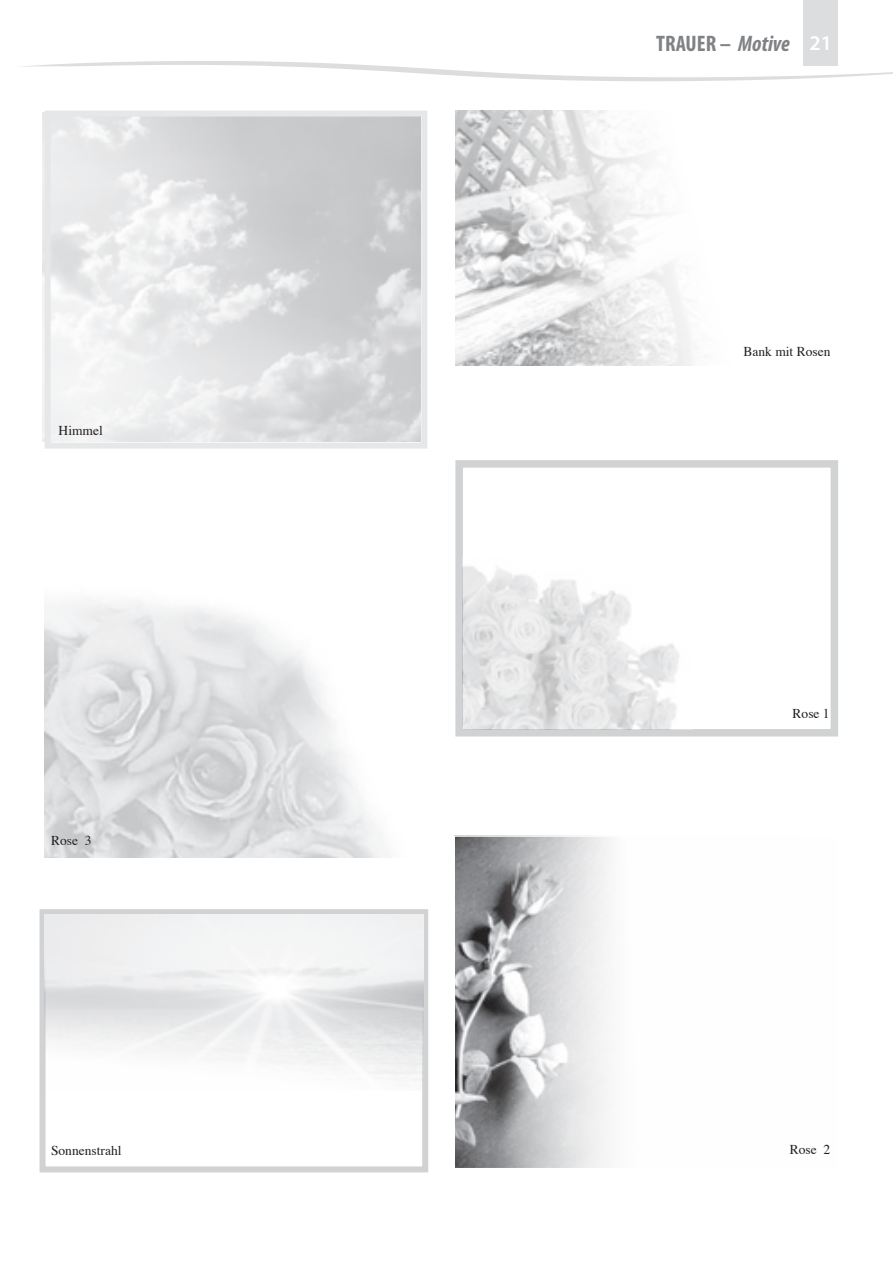
<style>
.page{position:relative;width:893px;height:1263px;background:#fff}
.page>*{position:absolute;margin:0;border:0;box-sizing:border-box;transform-origin:0 0}
.t1{font:700 condensed 22.5px "Myriad Pro";color:#808285}
.t2{font:600 21px "Myriad Pro";color:#fff}
.t3{font:13.5px "Times";color:#231f20}
.s1{font-style:italic}
</style>
<div class="page">
<svg style="left:22px;top:61px;width:871px;height:20px"></svg>
<div style="left:804px;top:0;width:34px;height:65px;background:#dcdddf"></div>
<div style="left:455px;top:460px;width:383px;height:276px;background:#fff;border:8px solid #d1d2d4"></div>
<img style="left:462px;top:556px;width:231px;height:173px">
<img style="left:456px;top:111px;width:240px;height:255px">
<svg style="left:40px;top:909px;width:388px;height:263px"></svg>
<img style="left:456px;top:838px;width:155px;height:328px">
<div style="left:453px;top:835px;width:385px;height:334px;border:2px solid #fff"></div>
<div style="left:45px;top:111px;width:382px;height:338px;border:6px solid #e6e7e9"></div>
<svg style="left:45px;top:602px;width:342px;height:255px"></svg>
<p class="t1" style="left:656px;top:31px;width:135px">TRAUER – <span class="s1">Motive</span></p>
<p class="t2" style="left:809px;top:32px;width:24px">21</p>
<p class="t3" style="left:59px;top:418px;width:46px">Himmel</p>
<p class="t3" style="left:51px;top:828px;width:42px">Rose 3</p>
<p class="t3" style="left:743px;top:339px;width:89px">Bank mit Rosen</p>
<p class="t3" style="left:793px;top:701px;width:39px">Rose 1</p>
<p class="t3" style="left:51px;top:1138px;width:72px">Sonnenstrahl</p>
<p class="t3" style="left:790px;top:1137px;width:42px">Rose 2</p>
</div>
